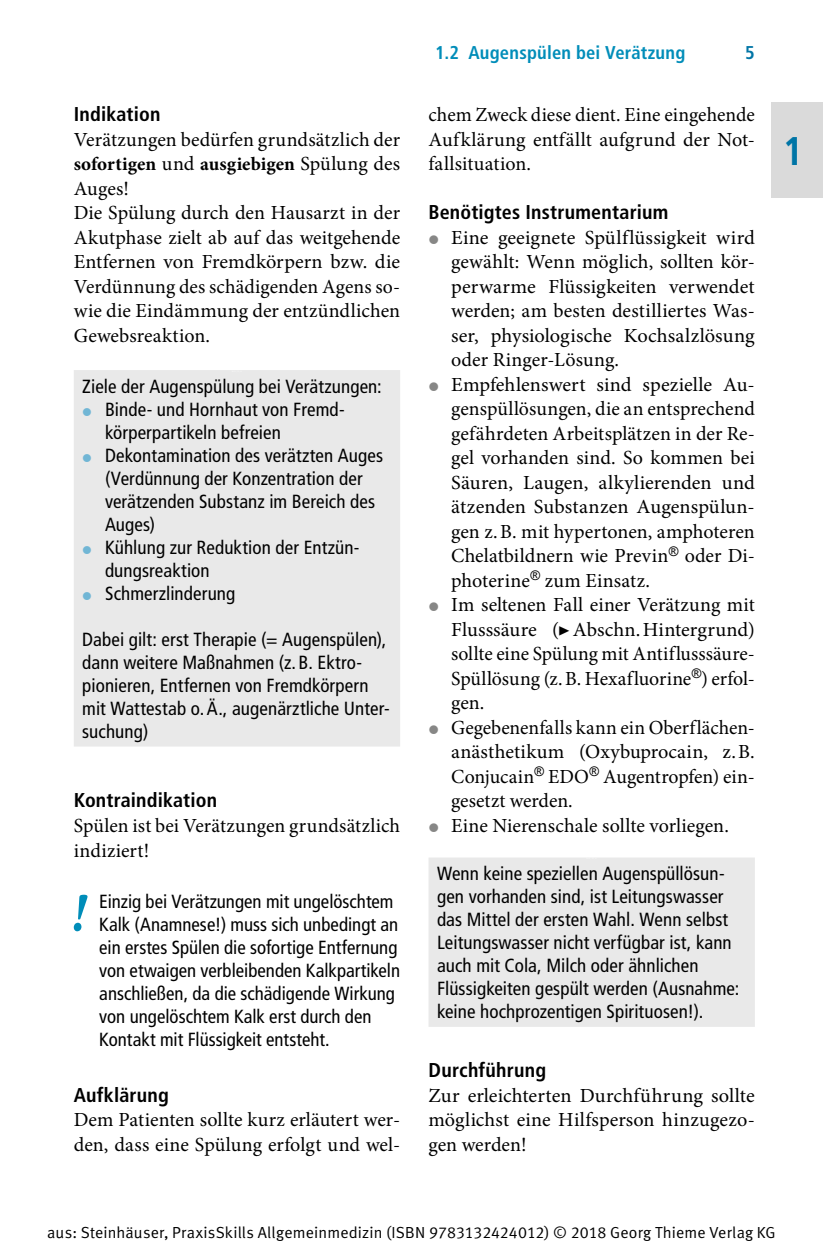
<style>
.page{position:relative;width:823px;height:1248px;background:#fff}
.page>*{position:absolute;margin:0;border:0;box-sizing:border-box;transform-origin:0 0}
.t1{font:italic 700 condensed 54.8px "Minion Pro";color:#008db9}
.t2{font:700 condensed 40px "Frutiger LT Pro";color:#0075a6}
.t3{font:20px/24.4px "Minion Pro";color:#000}
.t4{font:700 condensed 20px "Frutiger LT Pro";letter-spacing:.01em;color:#000}
.t5{font:condensed 19px/23px "Frutiger LT Pro";letter-spacing:.005em;color:#000}
.t6{font:700 19px "Minion Pro";color:#000}
.t7{font:700 condensed 18.4px "Frutiger LT Pro";letter-spacing:.01em;color:#008db9}
.t8{font:700 condensed 18.4px "Frutiger LT Pro";color:#0075a6}
.t9{font:16px "Meta Normal LF";letter-spacing:.01em;color:#000}
.s1{font-weight:400;font-size:20px}
</style>
<div class="page">
<div style="left:771px;top:102px;width:51px;height:95px;background:#dadada"></div>
<div style="left:74px;top:370px;width:326px;height:376px;background:#e9e9e9"></div>
<div style="left:428px;top:857px;width:326px;height:169px;background:#e9e9e9"></div>
<svg style="left:83px;top:408px;width:8px;height:8px"></svg>
<svg style="left:83px;top:454px;width:8px;height:8px"></svg>
<svg style="left:83px;top:546px;width:8px;height:8px"></svg>
<svg style="left:83px;top:592px;width:8px;height:8px"></svg>
<p class="t4" style="left:74px;top:102px;width:88px">Indikation</p>
<p class="t3" style="left:74px;top:127px;width:327px">Verätzungen bedürfen grundsätzlich der</p>
<p class="t6" style="left:74px;top:151px;width:327px">sofortigen <span class="s1">und</span> ausgiebigen <span class="s1">Spülung des</span></p>
<p class="t3" style="left:74px;top:176px;width:328px">Auges!<br>Die Spülung durch den Hausarzt in der<br>Akutphase zielt ab auf das weitgehende<br>Entfernen von Fremdkörpern bzw. die<br>Verdünnung des schädigenden Agens so&shy;wie die Eindämmung der entzündlichen<br>Gewebsreaktion.</p>
<p class="t5" style="left:105px;top:375px;width:279px;text-indent:-23px">Ziele der Augenspülung bei Verätzungen:<br>Binde- und Hornhaut von Fremd&shy;körperpartikeln befreien<br>Dekontamination des verätzten Auges (Verdünnung der Konzentration der verätzenden Substanz im Bereich des<br>Auges)<br>Kühlung zur Reduktion der Entzün&shy;dungsreaktion<br>Schmerzlinderung</p>
<p class="t5" style="left:82px;top:628px;width:309px">Dabei gilt: erst Therapie (= Augenspülen), dann weitere Maßnahmen (z.B. Ektro&shy;pionieren, Entfernen von Fremdkörpern mit Wattestab o. Ä., augenärztliche Unter&shy;suchung)</p>
<p class="t4" style="left:74px;top:788px;width:145px">Kontraindikation</p>
<p class="t3" style="left:74px;top:813px;width:327px">Spülen ist bei Verätzungen grundsätzlich indiziert!</p>
<h1 class="t1" style="left:72px;top:875px;width:15px">!</h1>
<p class="t5" style="left:99px;top:889px;width:302px">Einzig bei Verätzungen mit ungelöschtem Kalk (Anamnese!) muss sich unbedingt an ein erstes Spülen die sofortige Entfernung von etwaigen verbleibenden Kalkpartikeln anschließen, da die schädigende Wirkung von ungelöschtem Kalk erst durch den Kontakt mit Flüssigkeit entsteht.</p>
<p class="t4" style="left:74px;top:1082px;width:96px">Aufklärung</p>
<p class="t3" style="left:74px;top:1107px;width:327px">Dem Patienten sollte kurz erläutert wer&shy;den, dass eine Spülung erfolgt und wel-</p>
<p class="t7" style="left:435px;top:42px;width:251px">1.2 Augenspülen bei Verätzung</p>
<p class="t8" style="left:744px;top:42px;width:11px">5</p>
<p class="t3" style="left:428px;top:103px;width:327px;text-align:justify">chem Zweck diese dient. Eine eingehende Aufklärung entfällt aufgrund der Not&shy;fallsituation.</p>
<p class="t4" style="left:428px;top:200px;width:241px">Benötigtes Instrumentarium</p>
<p class="t3" style="left:451px;top:225px;width:305px">Eine geeignete Spülflüssigkeit wird gewählt: Wenn möglich, sollten kör&shy;perwarme Flüssigkeiten verwendet werden; am besten destilliertes Was&shy;ser, physiologische Kochsalzlösung oder Ringer-Lösung.<br>Empfehlenswert sind spezielle Au&shy;genspüllösungen, die an entsprechend gefährdeten Arbeitsplätzen in der Re&shy;gel vorhanden sind. So kommen bei Säuren, Laugen, alkylierenden und ätzenden Substanzen Augenspülun&shy;gen z.B. mit hypertonen, amphoteren Chelatbildnern wie Previn<sup>®</sup> oder Di&shy;photerine<sup>®</sup> zum Einsatz.<br>Im seltenen Fall einer Verätzung mit Flusssäure (▶Abschn.Hintergrund) sollte eine Spülung mit Antiflusssäure-Spüllösung (z.B. Hexafluorine<sup>®</sup>) erfol&shy;gen.<br>Gegebenenfalls kann ein Oberflächen&shy;anästhetikum (Oxybuprocain, z. B.<br>Conjucain<sup>®</sup> EDO<sup>®</sup> Augentropfen) ein&shy;gesetzt werden.<br>Eine Nierenschale sollte vorliegen.</p>
<p class="t5" style="left:437px;top:862px;width:304px">Wenn keine speziellen Augenspüllösun&shy;gen vorhanden sind, ist Leitungswasser das Mittel der ersten Wahl. Wenn selbst Leitungswasser nicht verfügbar ist, kann auch mit Cola, Milch oder ähnlichen Flüssigkeiten gespült werden (Ausnahme: keine hochprozentigen Spirituosen!).</p>
<p class="t4" style="left:428px;top:1058px;width:119px">Durchführung</p>
<p class="t3" style="left:428px;top:1083px;width:327px;text-align:justify">Zur erleichterten Durchführung sollte möglichst eine Hilfsperson hinzugezo&shy;gen werden!</p>
<h2 class="t2" style="left:782px;top:127px;width:22px">1</h2>
<p class="t9" style="left:47px;top:1222px;width:729px">aus: Steinhäuser, PraxisSkills Allgemeinmedizin (ISBN 9783132424012) © 2018 Georg Thieme Verlag KG</p>
</div>
